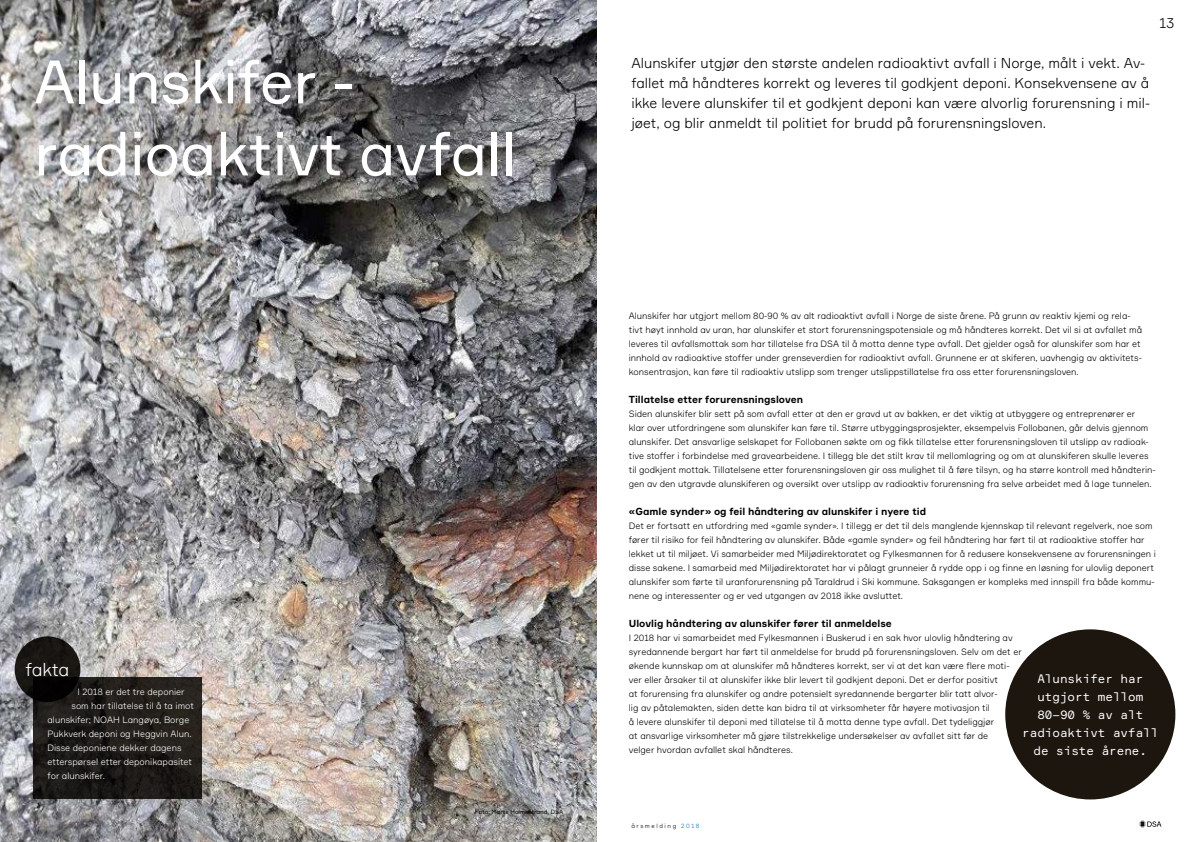
<style>
.page{position:relative;width:1191px;height:842px;background:#fff}
.page>*{position:absolute;margin:0;border:0;box-sizing:border-box;transform-origin:0 0}
.t1{font:60px/72px "Formular";letter-spacing:-.01em;color:#fff}
.t2{font:300 18px "Formular";letter-spacing:-.02em;color:#fff}
.t3{font:300 14px/20px "Formular";color:#000}
.t4{font:12px/18px "Formular Mono";color:#fff;text-align:center}
.t5{font:700 10px "Formular";color:#000}
.t6{font:300 9px/14px "Formular";color:#000}
.t7{font:300 9px "Formular";color:#fff}
.t8{font:6px "Formular";color:#000}
.t9{font:300 6px "Formular";letter-spacing:.26em;color:#000}
.s1{color:#0072ba}
</style>
<div class="page">
<svg style="left:1139px;top:820px;width:22px;height:8px"></svg>
<img style="left:0;top:0;width:596px;height:842px">
<svg style="left:33px;top:677px;width:169px;height:122px;background:#1e1b18"></svg>
<svg style="left:15px;top:636px;width:65px;height:66px;background:#12100e"></svg>
<div style="left:1005px;top:629px;width:170px;height:170px;background:#1d160f;border-radius:50%"></div>
<h1 class="t1" style="left:34px;top:45px;width:483px">Alunskifer - radioaktivt avfall</h1>
<h2 class="t2" style="left:26px;top:659px;width:45px">fakta</h2>
<p class="t7" style="left:78px;top:686px;width:109px">I 2018 er det tre deponier</p>
<p class="t7" style="left:72px;top:700px;width:124px">som har tillatelse til å ta imot</p>
<p class="t7" style="left:47px;top:714px;width:143px">alunskifer; NOAH Langøya, Borge</p>
<p class="t7" style="left:47px;top:728px;width:146px">Pukkverk deponi og Heggvin Alun.</p>
<p class="t7" style="left:47px;top:742px;width:135px">Disse deponiene dekker dagens</p>
<p class="t7" style="left:47px;top:756px;width:146px">etterspørsel etter deponikapasitet</p>
<p class="t7" style="left:47px;top:770px;width:59px">for alunskifer.</p>
<p class="t8" style="left:475px;top:808px;width:90px">Foto: Marte Holmestrand, DSA</p>
<h3 class="t3" style="left:1159px;top:13px;width:16px">13</h3>
<p class="t3" style="left:631px;top:52px;width:520px">Alunskifer utgjør den største andelen radioaktivt avfall i Norge, målt i vekt. Av&shy;fallet må håndteres korrekt og leveres til godkjent deponi. Konsekvensene av å ikke levere alunskifer til et godkjent deponi kan være alvorlig forurensning i mil&shy;jøet, og blir anmeldt til politiet for brudd på forurensningsloven.</p>
<p class="t6" style="left:629px;top:308px;width:515px">Alunskifer har utgjort mellom 80-90 % av alt radioaktivt avfall i Norge de siste årene. På grunn av reaktiv kjemi og rela&shy;tivt høyt innhold av uran, har alunskifer et stort forurensningspotensiale og må håndteres korrekt. Det vil si at avfallet må leveres til avfallsmottak som har tillatelse fra DSA til å motta denne type avfall. Det gjelder også for alunskifer som har et innhold av radioaktive stoffer under grenseverdien for radioaktivt avfall. Grunnene er at skiferen, uavhengig av aktivitets&shy;konsentrasjon, kan føre til radioaktiv utslipp som trenger utslippstillatelse fra oss etter forurensningsloven.</p>
<p class="t5" style="left:629px;top:393px;width:176px">Tillatelse etter forurensningsloven</p>
<p class="t6" style="left:629px;top:406px;width:528px">Siden alunskifer blir sett på som avfall etter at den er gravd ut av bakken, er det viktig at utbyggere og entreprenører er<br>klar over utfordringene som alunskifer kan føre til. Større utbyggingsprosjekter, eksempelvis Follobanen, går delvis gjennom alunskifer. Det ansvarlige selskapet for Follobanen søkte om og fikk tillatelse etter forurensningsloven til utslipp av radioak&shy;tive stoffer i forbindelse med gravearbeidene. I tillegg ble det stilt krav til mellomlagring og om at alunskiferen skulle leveres til godkjent mottak. Tillatelsene etter forurensningsloven gir oss mulighet til å føre tilsyn, og ha større kontroll med håndterin&shy;gen av den utgravde alunskiferen og oversikt over utslipp av radioaktiv forurensning fra selve arbeidet med å lage tunnelen.</p>
<p class="t5" style="left:629px;top:505px;width:299px">«Gamle synder» og feil håndtering av alunskifer i nyere tid</p>
<p class="t6" style="left:629px;top:518px;width:528px">Det er fortsatt en utfordring med «gamle synder». I tillegg er det til dels manglende kjennskap til relevant regelverk, noe som fører til risiko for feil håndtering av alunskifer. Både «gamle synder» og feil håndtering har ført til at radioaktive stoffer har lekket ut til miljøet. Vi samarbeider med Miljødirektoratet og Fylkesmannen for å redusere konsekvensene av forurensningen i disse sakene. I samarbeid med Miljødirektoratet har vi pålagt grunneier å rydde opp i og finne en løsning for ulovlig deponert alunskifer som førte til uranforurensning på Taraldrud i Ski kommune. Saksgangen er kompleks med innspill fra både kommu&shy;nene og interessenter og er ved utgangen av 2018 ikke avsluttet.</p>
<p class="t5" style="left:629px;top:617px;width:264px">Ulovlig håndtering av alunskifer fører til anmeldelse</p>
<p class="t6" style="left:629px;top:630px;width:394px">I 2018 har vi samarbeidet med Fylkesmannen i Buskerud i en sak hvor ulovlig håndtering av syredannende bergart har ført til anmeldelse for brudd på forurensningsloven. Selv om det er økende kunnskap om at alunskifer må håndteres korrekt, ser vi at det kan være flere moti&shy;ver eller årsaker til at alunskifer ikke blir levert til godkjent deponi. Det er derfor positivt<br>at forurensing fra alunskifer og andre potensielt syredannende bergarter blir tatt alvor-<br>lig av påtalemakten, siden dette kan bidra til at virksomheter får høyere motivasjon til<br>å levere alunskifer til deponi med tillatelse til å motta denne type avfall. Det tydeliggjør<br>at ansvarlige virksomheter må gjøre tilstrekkelige undersøkelser av avfallet sitt før de<br>velger hvordan avfallet skal håndteres.</p>
<h3 class="t4" style="left:1022px;top:670px;width:138px">Alunskifer har utgjort mellom<br>80–90 % av alt radioaktivt avfall de siste årene.</h3>
<p class="t9" style="left:631px;top:822px;width:70px">årsmelding <span class="s1">2018</span></p>
</div>
